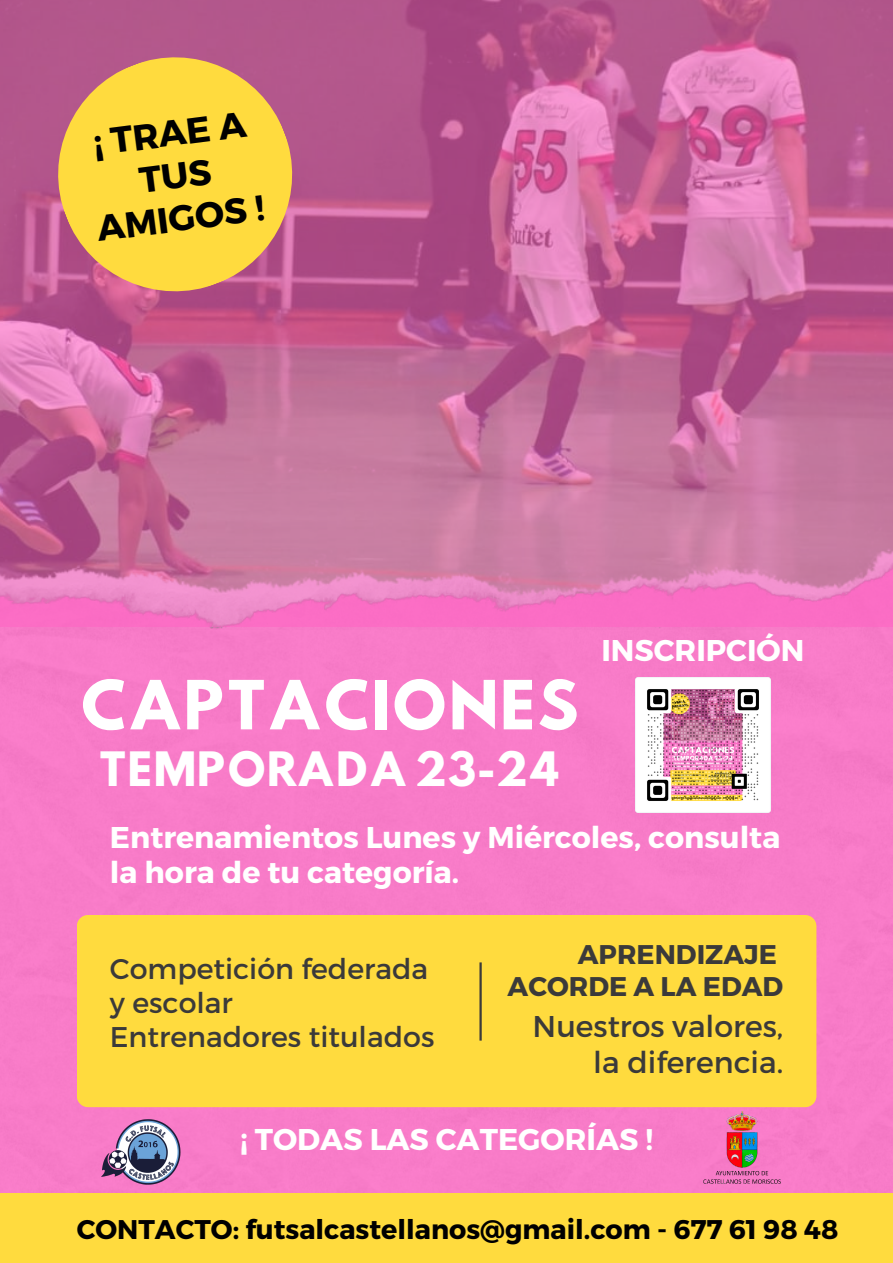
<style>
.page{position:relative;width:893px;height:1263px;background:#fff}
.page>*{position:absolute;margin:0;border:0;box-sizing:border-box;transform-origin:0 0}
.t1{font:60px "Hussar Bd";color:#fff}
.t2{font:42px "Hussar Bd";color:#fff}
.t3{font:700 36px/42.8px "Montserrat";color:#000;text-align:center}
.t4{font:700 30px/35.4px "Montserrat";color:#fff}
.t5{font:30px/35.4px "Montserrat";color:#3b3a3a;text-align:right}
.t6{font:28.5px/33.8px "Montserrat";color:#3b3a3a}
.t7{font:700 27px "Montserrat";color:#000}
.t8{font:700 27px/32.1px "Montserrat";color:#3b3a3a;text-align:right}
</style>
<div class="page">
<div style="left:0;top:629px;width:893px;height:564px;background:#f87bc8"></div>
<svg style="left:0;top:0;width:893px;height:627px;background:#c5679b"></svg>
<svg style="left:43px;top:42px;width:264px;height:265px;background:#e3a85c"></svg>
<div style="left:77px;top:915px;width:739px;height:192px;background:#ffdb3e;border-radius:11px"></div>
<hr style="left:479px;top:962px;width:3px;height:78px;background:#3b3a3a">
<div style="left:0;top:1193px;width:893px;height:70px;background:#ffdb3e"></div>
<img style="left:703px;top:1112px;width:78px;height:77px">
<img style="left:89px;top:1112px;width:103px;height:81px">
<img style="left:635px;top:678px;width:135px;height:135px">
<p class="t3" style="left:84px;top:120px;width:170px;rotate:-7deg">¡ TRAE A<br>TUS<br>AMIGOS !</p>
<h1 class="t1" style="left:80px;top:675px;width:502px">CAPTACIONES</h1>
<h2 class="t2" style="left:99px;top:748px;width:463px">TEMPORADA 23-24</h2>
<p class="t4" style="left:601px;top:631px;width:204px">INSCRIPCIÓN</p>
<p class="t4" style="left:110px;top:818px;width:672px">Entrenamientos Lunes y Miércoles, consulta la hora de tu categoría.</p>
<p class="t6" style="left:110px;top:950px;width:326px">Competición federada y escolar<br>Entrenadores titulados</p>
<p class="t8" style="left:507px;top:937px;width:277px">APRENDIZAJE<br>ACORDE A LA EDAD</p>
<p class="t5" style="left:532px;top:1007px;width:252px">Nuestros valores, la diferencia.</p>
<p class="t4" style="left:240px;top:1120px;width:414px">¡ TODAS LAS CATEGORÍAS !</p>
<p class="t7" style="left:77px;top:1212px;width:763px">CONTACTO: futsalcastellanos@gmail.com - 677 61 98 48</p>
</div>
